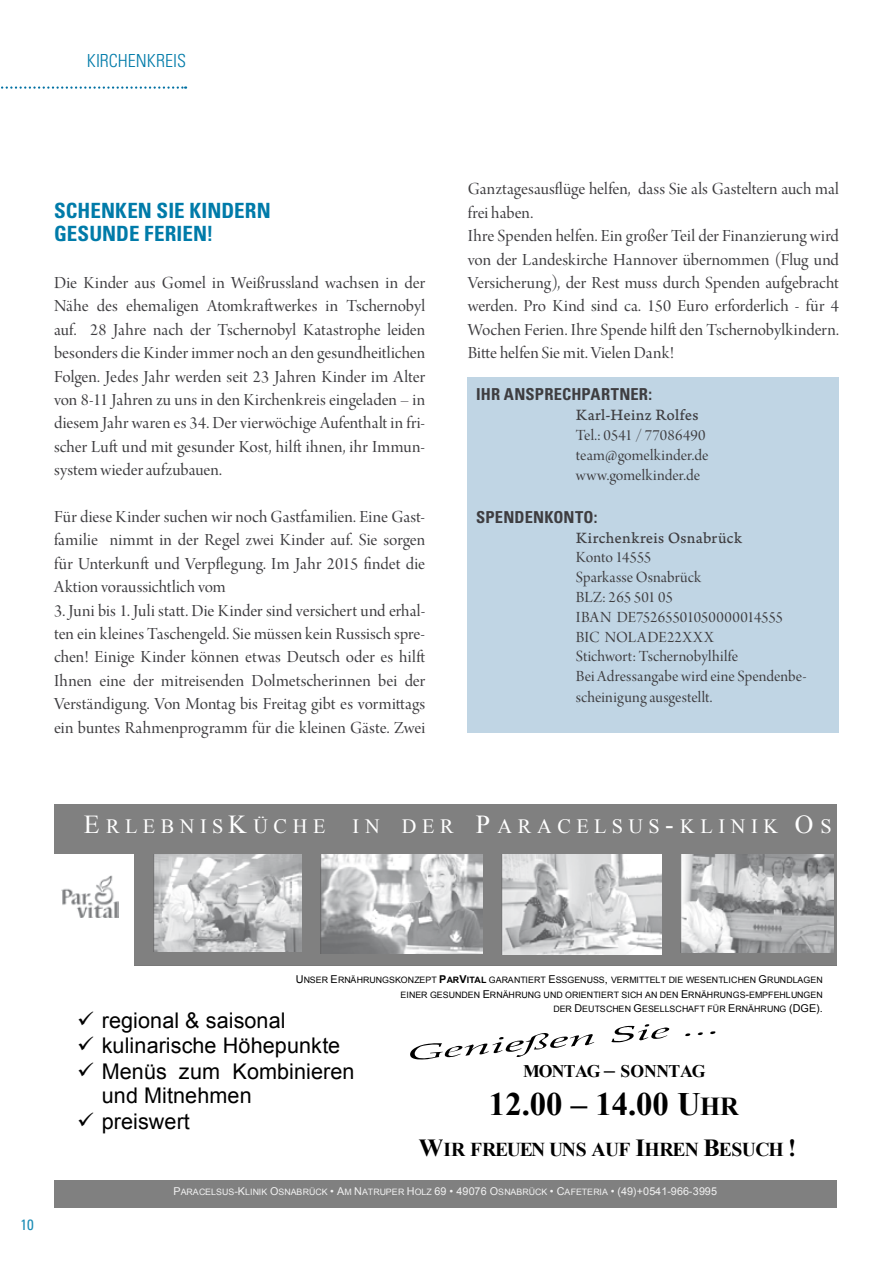
<style>
.page{position:relative;width:893px;height:1263px;background:#fff}
.page>*{position:absolute;margin:0;border:0;box-sizing:border-box;transform-origin:0 0}
.t1{font:700 32.7px "Times New Roman";color:#000}
.t2{font:21.6px/24.9px "Arial";letter-spacing:.005em;color:#000}
.t3{font:700 condensed 21px/23.4px "Univers LT Std";letter-spacing:.005em;color:#007ba9}
.t4{font:20.25px "Times New Roman";color:#fff}
.t5{font:700 19.65px "Times New Roman";letter-spacing:-.04em;color:#000}
.t6{font:18px/23.4px "Arno Pro Display";color:#3e3d40;text-align:justify}
.t7{font:300 condensed 18px "Univers LT Std";color:#007ba9}
.t8{font:700 17.7px "Times New Roman";letter-spacing:-.035em;color:#000}
.t9{font:16.5px/20px "Arno Pro Display";letter-spacing:.005em;color:#3e3d40}
.t10{font:16.5px "Arno Pro Caption";letter-spacing:.015em;color:#3e3d40}
.t11{font:700 condensed 16.5px "Univers LT Std";letter-spacing:.01em;color:#3e3d40}
.t12{font:condensed 15px "Univers LT Std";color:#1c8db6}
.t13{font:8.85px/14.2px "Arial";color:#000;text-align:right}
.t14{font:8.85px "Arial";color:#f2f2f2}
.s1{font-size:25.8px}
.s2{font-size:10.8px}
.s3{font-weight:700;font-size:10.8px}
.s4{font-weight:700}
.s5{font-size:21.6px}
.s6{font-size:24.6px}
</style>
<div class="page">
<svg style="left:1px;top:86px;width:185px;height:3px"></svg>
<div style="left:468px;top:377px;width:371px;height:356px;background:#c0d5e4"></div>
<div style="left:54px;top:842px;width:782px;height:122px;background:#808080"></div>
<img style="left:153px;top:854px;width:149px;height:97px">
<img style="left:320px;top:854px;width:162px;height:99px">
<img style="left:501px;top:854px;width:160px;height:100px">
<div style="left:54px;top:852px;width:80px;height:123px;background:#fff"></div>
<img style="left:62px;top:876px;width:57px;height:41px">
<img style="left:681px;top:854px;width:153px;height:98px">
<div style="left:54px;top:1181px;width:782px;height:27px;background:#808080"></div>
<div style="left:54px;top:804px;width:782px;height:49px;background:#808080"></div>
<svg style="left:410px;top:1033px;width:184px;height:26px"></svg>
<svg style="left:611px;top:1024px;width:58px;height:18px"></svg>
<svg style="left:685px;top:1033px;width:5px;height:3px"></svg>
<svg style="left:698px;top:1032px;width:5px;height:3px"></svg>
<svg style="left:710px;top:1031px;width:5px;height:3px"></svg>
<p class="t7" style="left:87px;top:50px;width:101px">KIRCHENKREIS</p>
<p class="t3" style="left:54px;top:199px;width:218px">SCHENKEN SIE KINDERN<br>GESUNDE FERIEN!</p>
<p class="t6" style="left:54px;top:272px;width:373px">Die Kinder aus Gomel in Weißrussland wachsen in der Nähe des ehemaligen Atomkraftwerkes in Tschernobyl auf. 28 Jahre nach der Tschernobyl Katastrophe leiden besonders die Kinder immer noch an den gesundheitlichen Folgen. Jedes Jahr werden seit 23 Jahren Kinder im Alter von 8-11 Jahren zu uns in den Kirchenkreis eingeladen – in diesem Jahr waren es 34. Der vierwöchige Aufenthalt in fri&shy;scher Luft und mit gesunder Kost, hilft ihnen, ihr Immun&shy;system wieder aufzubauen.</p>
<p class="t6" style="left:54px;top:506px;width:373px">Für diese Kinder suchen wir noch Gastfamilien. Eine Gast&shy;familie nimmt in der Regel zwei Kinder auf. Sie sorgen für Unterkunft und Verpflegung. Im Jahr 2015 findet die Aktion voraussichtlich vom</p>
<p class="t6" style="left:54px;top:600px;width:373px">3. Juni bis 1. Juli statt. Die Kinder sind versichert und erhal&shy;ten ein kleines Taschengeld. Sie müssen kein Russisch spre&shy;chen! Einige Kinder können etwas Deutsch oder es hilft Ihnen eine der mitreisenden Dolmetscherinnen bei der Verständigung. Von Montag bis Freitag gibt es vormittags ein buntes Rahmenprogramm für die kleinen Gäste. Zwei</p>
<p class="t6" style="left:468px;top:179px;width:373px;text-align:left">Ganztagesausflüge helfen, dass Sie als Gasteltern auch mal frei haben.<br>Ihre Spenden helfen. Ein großer Teil der Finanzierung wird von der Landeskirche Hannover übernommen (Flug und Versicherung), der Rest muss durch Spenden aufgebracht werden. Pro Kind sind ca. 150 Euro erforderlich - für 4<br>Wochen Ferien. Ihre Spende hilft den Tschernobylkindern.<br>Bitte helfen Sie mit. Vielen Dank!</p>
<p class="t11" style="left:476px;top:384px;width:177px">IHR ANSPRECHPARTNER:</p>
<p class="t10" style="left:576px;top:405px;width:124px">Karl-Heinz Rolfes</p>
<p class="t9" style="left:576px;top:426px;width:134px">Tel.: 0541 / 77086490 team@gomelkinder.de www.gomelkinder.de</p>
<p class="t11" style="left:476px;top:507px;width:123px">SPENDENKONTO:</p>
<p class="t10" style="left:576px;top:528px;width:168px">Kirchenkreis Osnabrück</p>
<p class="t9" style="left:576px;top:549px;width:232px">Konto 14555<br>Sparkasse Osnabrück<br>BLZ: 265 501 05<br>IBAN DE75265501050000014555<br>BIC NOLADE22XXX<br>Stichwort: Tschernobylhilfe<br>Bei Adressangabe wird eine Spendenbe&shy;scheinigung ausgestellt.</p>
<p class="t4" style="left:84px;top:813px;width:243px"><span class="s1">E</span> R L E B N I S <span class="s1">K</span> Ü C H E</p>
<p class="t4" style="left:352px;top:813px;width:481px">I N D E R <span class="s1">P</span> A R A C E L S U S <span class="s1">-</span> K L I N I K <span class="s1">O</span> S</p>
<p class="t12" style="left:20px;top:1215px;width:15px">10</p>
<p class="t13" style="left:296px;top:973px;width:529px"><span class="s2">U</span>NSER <span class="s2">E</span>RNÄHRUNGSKONZEPT <span class="s3">P</span><span class="s4">AR</span><span class="s3">V</span><span class="s4">ITAL</span> GARANTIERT <span class="s2">E</span>SSGENUSS<span class="s2">,</span> VERMITTELT DIE WESENTLICHEN <span class="s2">G</span>RUNDLAGEN<br>EINER GESUNDEN <span class="s2">E</span>RNÄHRUNG UND ORIENTIERT SICH AN DEN <span class="s2">E</span>RNÄHRUNGS<span class="s2">-</span>EMPFEHLUNGEN<br>DER <span class="s2">D</span>EUTSCHEN <span class="s2">G</span>ESELLSCHAFT FÜR <span class="s2">E</span>RNÄHRUNG <span class="s2">(DGE).</span></p>
<p class="t2" style="left:77px;top:1008px;width:210px">✓ regional &amp; saisonal</p>
<p class="t2" style="left:77px;top:1033px;width:264px">✓ kulinarische Höhepunkte</p>
<p class="t2" style="left:102px;top:1059px;width:254px;text-indent:-25px">✓ Menüs zum Kombinieren und Mitnehmen</p>
<p class="t2" style="left:77px;top:1109px;width:114px">✓ preiswert</p>
<p class="t8" style="left:523px;top:1059px;width:184px">MONTAG <span class="s5">–</span> SONNTAG</p>
<h1 class="t1" style="left:489px;top:1081px;width:251px">12.00 – 14.00 U<span class="s1">HR</span></h1>
<p class="t5" style="left:419px;top:1135px;width:379px"><span class="s6">W</span>IR FREUEN UNS AUF <span class="s6">I</span>HREN <span class="s6">B</span>ESUCH <span class="s6">!</span></p>
<p class="t14" style="left:173px;top:1186px;width:545px"><span class="s2">P</span>ARACELSUS<span class="s2">-K</span>LINIK <span class="s2">O</span>SNABRÜCK <span class="s2">• A</span>M <span class="s2">N</span>ATRUPER <span class="s2">H</span>OLZ <span class="s2">69 • 49076 O</span>SNABRÜCK <span class="s2">• C</span>AFETERIA <span class="s2">• (49)+0541-966-3995</span></p>
</div>
